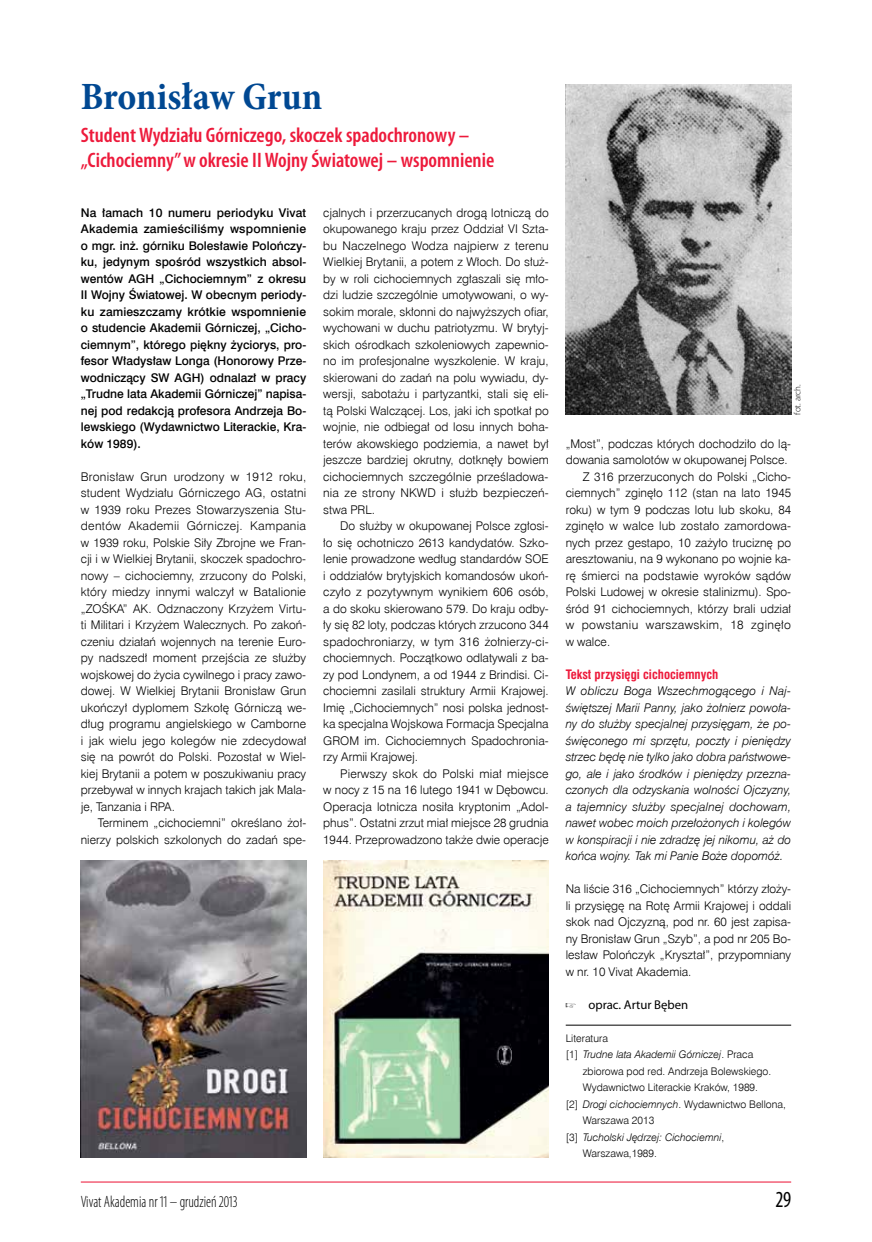
<style>
.page{position:relative;width:872px;height:1242px;background:#fff}
.page>*{position:absolute;margin:0;border:0;box-sizing:border-box;transform-origin:0 0}
.t1{font:700 condensed 39px "Minion Pro";color:#004892}
.t2{font:condensed 23.1px "Myriad Pro";color:#000;scale:.91 1}
.t3{font:600 condensed 21px/24.8px "Myriad Pro";color:#ed1a3b}
.t4{font:300 condensed 16.5px "Myriad Pro";color:#000;scale:.91 1}
.t5{font:700 12.75px "Swis 721 Cn EU";color:#ed1a3b}
.t6{font:12.75px "Myriad Pro";color:#000}
.t7{font:12px/16.5px "Swis 721 Lt EU";color:#000;text-align:justify}
.t8{font:12px/16.5px "Swis 721 Md EU";color:#000;text-align:justify}
.t9{font:italic 12px/16.5px "Swis 721 Lt EU";color:#000;text-align:justify}
.t10{font:12px "Swis 721 Lt EU";letter-spacing:.025em;color:#000}
.t11{font:10.5px "Swis 721 Lt EU";color:#000}
.t12{font:italic 10.5px "Swis 721 Lt EU";color:#000}
.t13{font:300 9px "Myriad Pro";color:#000}
.s1{font-style:normal}
.s2{font-style:italic}
</style>
<div class="page">
<hr style="left:81px;top:1181px;width:710px;height:1px;background:#ed1a3b">
<hr style="left:566px;top:1025px;width:225px;height:1px;background:#000">
<img style="left:566px;top:85px;width:225px;height:330px">
<img style="left:323px;top:860px;width:226px;height:297px">
<img style="left:81px;top:860px;width:225px;height:297px">
<h1 class="t1" style="left:81px;top:70px;width:243px">Bronisław Grun</h1>
<h3 class="t3" style="left:81px;top:123px;width:415px">Student Wydziału Górniczego, skoczek spadochronowy – „Cichociemny” w okresie II Wojny Światowej – wspomnienie</h3>
<p class="t8" style="left:81px;top:205px;width:227px">Na łamach 10 numeru periodyku Vivat Akademia zamieściliśmy wspomnienie o mgr. inż. górniku Bolesławie Polończy&shy;ku, jedynym spośród wszystkich absol&shy;wentów AGH „Cichociemnym” z okresu II Wojny Światowej. W obecnym periody&shy;ku zamieszczamy krótkie wspomnienie o studencie Akademii Górniczej, „Cicho&shy;ciemnym”, którego piękny życiorys, pro&shy;fesor Władysław Longa (Honorowy Prze&shy;wodniczący SW AGH) odnalazł w pracy „Trudne lata Akademii Górniczej” napisa&shy;nej pod redakcją profesora Andrzeja Bo&shy;lewskiego (Wydawnictwo Literackie, Kra&shy;ków 1989).</p>
<p class="t7" style="left:81px;top:468px;width:227px">Bronisław Grun urodzony w 1912 roku, student Wydziału Górniczego AG, ostatni w 1939 roku Prezes Stowarzyszenia Stu&shy;dentów Akademii Górniczej. Kampania w 1939 roku, Polskie Siły Zbrojne we Fran&shy;cji i w Wielkiej Brytanii, skoczek spadochro&shy;nowy – cichociemny, zrzucony do Polski, który miedzy innymi walczył w Batalionie „ZOŚKA” AK. Odznaczony Krzyżem Virtu&shy;ti Militari i Krzyżem Walecznych. Po zakoń&shy;czeniu działań wojennych na terenie Euro&shy;py nadszedł moment przejścia ze służby wojskowej do życia cywilnego i pracy zawo&shy;dowej. W Wielkiej Brytanii Bronisław Grun ukończył dyplomem Szkołę Górniczą we&shy;dług programu angielskiego w Camborne i jak wielu jego kolegów nie zdecydował się na powrót do Polski. Pozostał w Wiel&shy;kiej Brytanii a potem w poszukiwaniu pracy przebywał w innych krajach takich jak Mala&shy;je, Tanzania i RPA.</p>
<p class="t7" style="left:81px;top:815px;width:227px;text-align:right">Terminem „cichociemni” określano żoł&shy;nierzy polskich szkolonych do zadań spe-</p>
<p class="t7" style="left:323px;top:204px;width:227px">cjalnych i przerzucanych drogą lotniczą do okupowanego kraju przez Oddział VI Szta&shy;bu Naczelnego Wodza najpierw z terenu Wielkiej Brytanii, a potem z Włoch. Do służ&shy;by w roli cichociemnych zgłaszali się mło&shy;dzi ludzie szczególnie umotywowani, o wy&shy;sokim morale, skłonni do najwyższych ofiar, wychowani w duchu patriotyzmu. W brytyj&shy;skich ośrodkach szkoleniowych zapewnio&shy;no im profesjonalne wyszkolenie. W kraju, skierowani do zadań na polu wywiadu, dy&shy;wersji, sabotażu i partyzantki, stali się eli&shy;tą Polski Walczącej. Los, jaki ich spotkał po wojnie, nie odbiegał od losu innych boha&shy;terów akowskiego podziemia, a nawet był jeszcze bardziej okrutny, dotknęły bowiem cichociemnych szczególnie prześladowa&shy;nia ze strony NKWD i służb bezpieczeń&shy;stwa PRL.</p>
<p class="t7" style="left:323px;top:518px;width:227px;text-indent:17px">Do służby w okupowanej Polsce zgłosi&shy;ło się ochotniczo 2613 kandydatów. Szko&shy;lenie prowadzone według standardów SOE i oddziałów brytyjskich komandosów ukoń&shy;czyło z pozytywnym wynikiem 606 osób, a do skoku skierowano 579. Do kraju odby&shy;ły się 82 loty, podczas których zrzucono 344 spadochroniarzy, w tym 316 żołnierzy-ci&shy;chociemnych. Początkowo odlatywali z ba&shy;zy pod Londynem, a od 1944 z Brindisi. Ci&shy;chociemni zasilali struktury Armii Krajowej.<br>Imię „Cichociemnych” nosi polska jednost&shy;ka specjalna Wojskowa Formacja Specjalna GROM im. Cichociemnych Spadochronia&shy;rzy Armii Krajowej.</p>
<p class="t7" style="left:323px;top:765px;width:227px;text-indent:17px">Pierwszy skok do Polski miał miejsce w nocy z 15 na 16 lutego 1941 w Dębowcu.<br>Operacja lotnicza nosiła kryptonim „Adol&shy;phus”. Ostatni zrzut miał miejsce 28 grudnia 1944. Przeprowadzono także dwie operacje</p>
<p class="t13" style="left:792px;top:415px;width:32px;rotate:-90deg">fot. arch.</p>
<p class="t7" style="left:566px;top:435px;width:227px">„Most”, podczas których dochodziło do lą-</p>
<p class="t7" style="left:566px;top:452px;width:223px">dowania samolotów w okupowanej Polsce.</p>
<p class="t7" style="left:583px;top:468px;width:210px">Z 316 przerzuconych do Polski „Cicho-</p>
<p class="t7" style="left:566px;top:485px;width:227px">ciemnych” zginęło 112 (stan na lato 1945</p>
<p class="t7" style="left:566px;top:501px;width:227px">roku) w tym 9 podczas lotu lub skoku, 84</p>
<p class="t7" style="left:566px;top:518px;width:227px">zginęło w walce lub zostało zamordowa-</p>
<p class="t7" style="left:566px;top:534px;width:227px">nych przez gestapo, 10 zażyło truciznę po</p>
<p class="t7" style="left:566px;top:551px;width:227px">aresztowaniu, na 9 wykonano po wojnie ka-</p>
<p class="t7" style="left:566px;top:567px;width:227px">rę śmierci na podstawie wyroków sądów</p>
<p class="t7" style="left:566px;top:584px;width:227px">Polski Ludowej w okresie stalinizmu). Spo-</p>
<p class="t7" style="left:566px;top:600px;width:227px">śród 91 cichociemnych, którzy brali udział</p>
<p class="t10" style="left:566px;top:617px;width:227px">w powstaniu warszawskim, 18 zginęło</p>
<p class="t7" style="left:566px;top:633px;width:46px">w walce.</p>
<p class="t5" style="left:566px;top:666px;width:154px">Tekst przysięgi cichociemnych</p>
<p class="t9" style="left:566px;top:683px;width:227px">W obliczu Boga Wszechmogącego i Naj&shy;świętszej Marii Panny, jako żołnierz powoła&shy;ny do służby specjalnej przysięgam, że po&shy;święconego mi sprzętu, poczty i pieniędzy strzec będę nie tylko jako dobra państwowe&shy;go, ale i jako środków i pieniędzy przezna&shy;czonych dla odzyskania wolności Ojczyzny, a tajemnicy służby specjalnej dochowam, nawet wobec moich przełożonych i kolegów w konspiracji i nie zdradzę jej nikomu, aż do końca wojny. Tak mi Panie Boże dopomóż.</p>
<p class="t7" style="left:566px;top:881px;width:227px">Na liście 316 „Cichociemnych” którzy złoży&shy;li przysięgę na Rotę Armii Krajowej i oddali skok nad Ojczyzną, pod nr. 60 jest zapisa&shy;ny Bronisław Grun „Szyb”, a pod nr 205 Bo&shy;lesław Polończyk „Kryształ”, przypomniany w nr. 10 Vivat Akademia.</p>
<p class="t6" style="left:566px;top:997px;width:124px">• oprac. Artur Bęben</p>
<p class="t11" style="left:566px;top:1031px;width:44px">Literatura</p>
<p class="t12" style="left:566px;top:1048px;width:189px"><span class="s1">[1]</span> Trudne lata Akademii Górniczej<span class="s1">. Praca</span></p>
<p class="t11" style="left:583px;top:1064px;width:190px">zbiorowa pod red. Andrzeja Bolewskiego.</p>
<p class="t11" style="left:583px;top:1081px;width:177px">Wydawnictwo Literackie Kraków, 1989.</p>
<p class="t11" style="left:566px;top:1097px;width:222px">[2] <span class="s2">Drogi cichociemnych</span>. Wydawnictwo Bellona,</p>
<p class="t11" style="left:583px;top:1114px;width:73px">Warszawa 2013</p>
<p class="t12" style="left:566px;top:1130px;width:160px"><span class="s1">[3]</span> Tucholski Jędrzej: Cichociemni<span class="s1">,</span></p>
<p class="t11" style="left:583px;top:1147px;width:76px">Warszawa,1989.</p>
<h3 class="t4" style="left:81px;top:1192px;width:174px">Vivat Akademia nr 11 – grudzień 2013</h3>
<h2 class="t2" style="left:776px;top:1186px;width:18px">29</h2>
</div>
